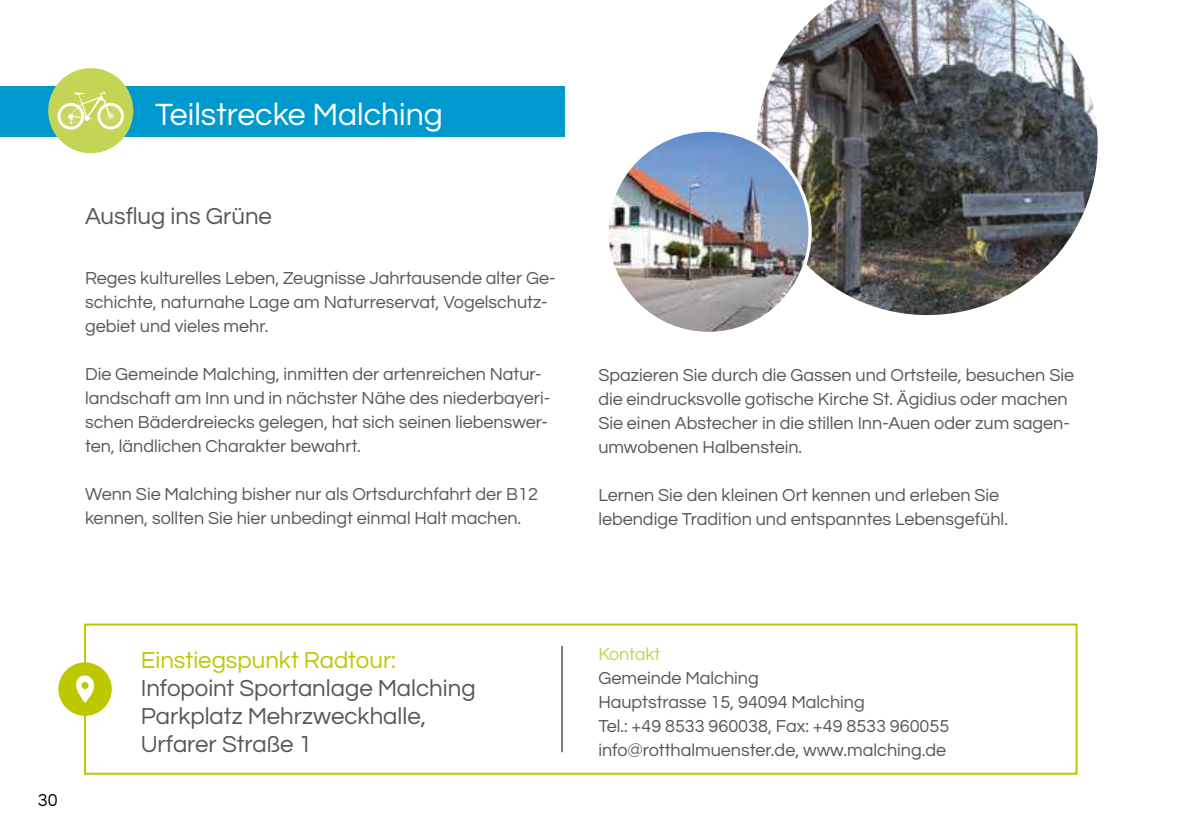
<style>
.page{position:relative;width:1191px;height:840px;background:#fff}
.page>*{position:absolute;margin:0;border:0;box-sizing:border-box;transform-origin:0 0}
.t1{font:32px "Questrial";color:#fff}
.t2{font:24px/28px "Questrial";color:#575756}
.t3{font:24px "Questrial";color:#bdc800}
.t4{font:18px/24px "Questrial";color:#575756}
.t5{font:18px "Questrial";letter-spacing:-.005em;color:#c2d450}
.t6{font:18px "Questrial";color:#000}
</style>
<div class="page">
<div style="left:0;top:87px;width:564px;height:50px;background:#0099cd"></div>
<div style="left:48px;top:68px;width:85px;height:85px;background:#c4d556;border-radius:50%"></div>
<svg style="left:57px;top:92px;width:67px;height:38px"></svg>
<img style="left:757px;top:0;width:341px;height:316px">
<img style="left:607px;top:130px;width:203px;height:203px;border-radius:102px">
<div style="left:84px;top:623px;width:993px;height:151px;border:2px solid #bdc800"></div>
<div style="left:58px;top:662px;width:54px;height:53px;background:#bdc800;border-radius:50%"></div>
<svg style="left:76px;top:675px;width:18px;height:27px"></svg>
<svg style="left:81px;top:681px;width:8px;height:7px"></svg>
<hr style="left:561px;top:645px;width:1px;height:106px;background:#000">
<h1 class="t1" style="left:155px;top:98px;width:289px">Teilstrecke Malching</h1>
<h2 class="t2" style="left:85px;top:202px;width:188px">Ausflug ins Grüne</h2>
<p class="t4" style="left:85px;top:266px;width:472px">Reges kulturelles Leben, Zeugnisse Jahrtausende alter Ge&shy;schichte, naturnahe Lage am Naturreservat, Vogelschutz&shy;gebiet und vieles mehr.</p>
<p class="t4" style="left:85px;top:362px;width:466px">Die Gemeinde Malching, inmitten der artenreichen Natur&shy;landschaft am Inn und in nächster Nähe des niederbayeri&shy;schen Bäderdreiecks gelegen, hat sich seinen liebenswer&shy;ten, ländlichen Charakter bewahrt.</p>
<p class="t4" style="left:85px;top:482px;width:454px">Wenn Sie Malching bisher nur als Ortsdurchfahrt der B12 kennen, sollten Sie hier unbedingt einmal Halt machen.</p>
<p class="t4" style="left:598px;top:363px;width:477px">Spazieren Sie durch die Gassen und Ortsteile, besuchen Sie die eindrucksvolle gotische Kirche St. Ägidius oder machen Sie einen Abstecher in die stillen Inn-Auen oder zum sagen&shy;umwobenen Halbenstein.</p>
<p class="t4" style="left:598px;top:483px;width:411px">Lernen Sie den kleinen Ort kennen und erleben Sie lebendige Tradition und entspanntes Lebensgefühl.</p>
<p class="t6" style="left:38px;top:791px;width:21px">30</p>
<h2 class="t3" style="left:141px;top:648px;width:257px">Einstiegspunkt Radtour:</h2>
<h2 class="t2" style="left:141px;top:674px;width:336px">Infopoint Sportanlage Malching<br>Parkplatz Mehrzweckhalle,<br>Urfarer Straße 1</h2>
<p class="t5" style="left:598px;top:644px;width:64px">Kontakt</p>
<p class="t4" style="left:598px;top:665px;width:352px">Gemeinde Malching<br>Hauptstrasse 15, 94094 Malching<br>Tel.: +49 8533 960038, Fax: +49 8533 960055 info@rotthalmuenster.de, www.malching.de</p>
</div>
